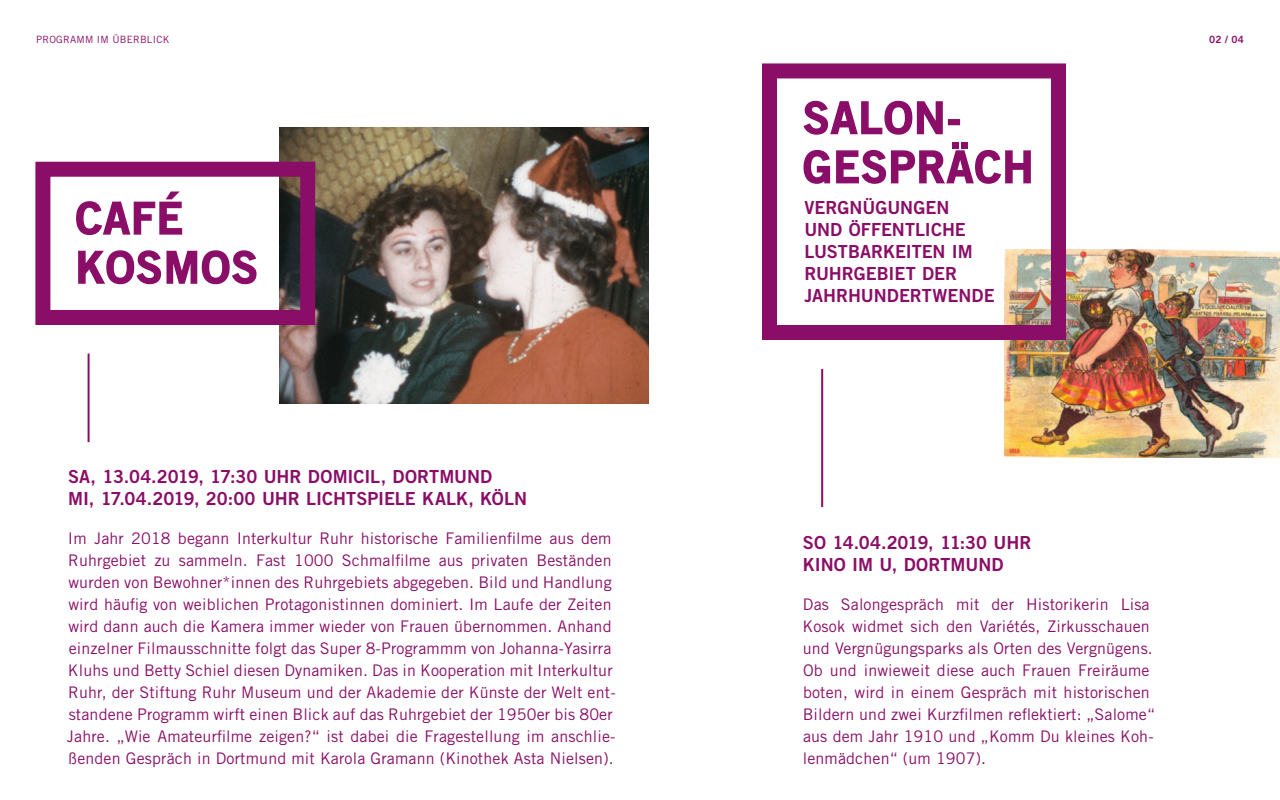
<style>
.page{position:relative;width:1280px;height:800px;background:#fff}
.page>*{position:absolute;margin:0;border:0;box-sizing:border-box;transform-origin:0 0}
.t1{font:18px/22px "Trade Gothic LT Std Bd 2";letter-spacing:-.005em;color:#8a0e67}
.t2{font:16px/22px "Trade Gothic LT Std";letter-spacing:.01em;color:#8a0e67}
.t3{font:10px "Trade Gothic LT Std";letter-spacing:.025em;color:#8a0e67}
.t4{font:10px "Trade Gothic LT Std Bd 2";color:#8a0e67}
</style>
<div class="page">
<img style="left:280px;top:127px;width:369px;height:277px">
<img style="left:1005px;top:250px;width:275px;height:207px">
<div style="left:35px;top:162px;width:280px;height:163px;border:15px solid #8a0e67"></div>
<div style="left:762px;top:63px;width:304px;height:277px;border:15px solid #8a0e67"></div>
<hr style="left:821px;top:369px;width:2px;height:138px;background:#8a0e67">
<hr style="left:88px;top:354px;width:2px;height:88px;background:#8a0e67">
<svg style="left:76px;top:192px;width:106px;height:43px"></svg>
<svg style="left:78px;top:250px;width:179px;height:34px"></svg>
<svg style="left:804px;top:101px;width:156px;height:34px"></svg>
<div style="left:949px;top:120px;width:10px;height:5px;background:#8a0e67"></div>
<div style="left:961px;top:142px;width:7px;height:7px;background:#8a0e67"></div>
<div style="left:953px;top:142px;width:6px;height:7px;background:#8a0e67"></div>
<svg style="left:804px;top:150px;width:26px;height:34px"></svg>
<svg style="left:836px;top:150px;width:195px;height:34px"></svg>
<p class="t3" style="left:36px;top:34px;width:15px">Programm</p>
<p class="t3" style="left:97px;top:34px;width:43px">im Überbli</p>
<p class="t3" style="left:156px;top:34px;width:13px">ck</p>
<p class="t4" style="left:1209px;top:33px;width:36px">02 / 04</p>
<p class="t1" style="left:68px;top:465px;width:423px">SA, 13.04.2019, 17:30 U HR DOMICIL, DORTM UND<br>MI , 17.04.2019, 20:00 U HR LICHTSPIELE</p>
<p class="t1" style="left:422px;top:487px;width:106px">KALK, KÖLN</p>
<p class="t2" style="left:67px;top:527px;width:550px">Im Jahr 2018 begann Interkultur Ruhr historische Familienfilme aus dem Ruhrgebiet zu sammeln. Fast 1000 Schmalfilme aus privaten Beständen wurden von Bewohner*innen des Ruhrgebiets abgegeben. Bild und Handlung wird häufig von weiblichen Protagonistinnen dominiert. Im Laufe der Zeiten wird dann auch die Kamera immer wieder von Frauen übernommen. Anhand einzelner Filmausschnitte folgt das Super 8-Programmm von Johanna-Yasirra Kluhs und Betty Schiel diesen Dynamiken. Das in Kooperation mit Interkultur Ruhr, der Stiftung Ruhr Museum und der Akademie der Künste der Welt ent&shy;standene Programm wirft einen Blick auf das Ruhrgebiet der 1950er bis 80er Jahre. „Wie Amateurfilme zeigen?“ ist dabei die Fragestellung im anschlie&shy;ßenden Gespräch in Dortmund mit Karola Gramann (Kinothek Asta Nielsen).</p>
<p class="t1" style="left:804px;top:196px;width:192px">VERGNÜGUNGEN<br>UND ÖFFENTLICHE<br>LUSTBARKEITEN IM<br>RUHRGEBI ET DER<br>JAHRHUNDERTWENDE</p>
<p class="t1" style="left:803px;top:531px;width:230px">SO 14.04.2019, 11:30 U HR<br>KINO IM U, DORTMUND</p>
<p class="t2" style="left:803px;top:593px;width:354px">Das Salongespräch mit der Historikerin Lisa Kosok widmet sich den Variétés, Zirkusschauen und Vergnügungsparks als Orten des Vergnügens.<br>Ob und inwieweit diese auch Frauen Freiräume boten, wird in einem Gespräch mit historischen Bildern und zwei Kurzfilmen reflektiert: „Salome“ aus dem Jahr 1910 und „Komm Du kleines Koh&shy;lenmädchen“ (um 1907).</p>
</div>
